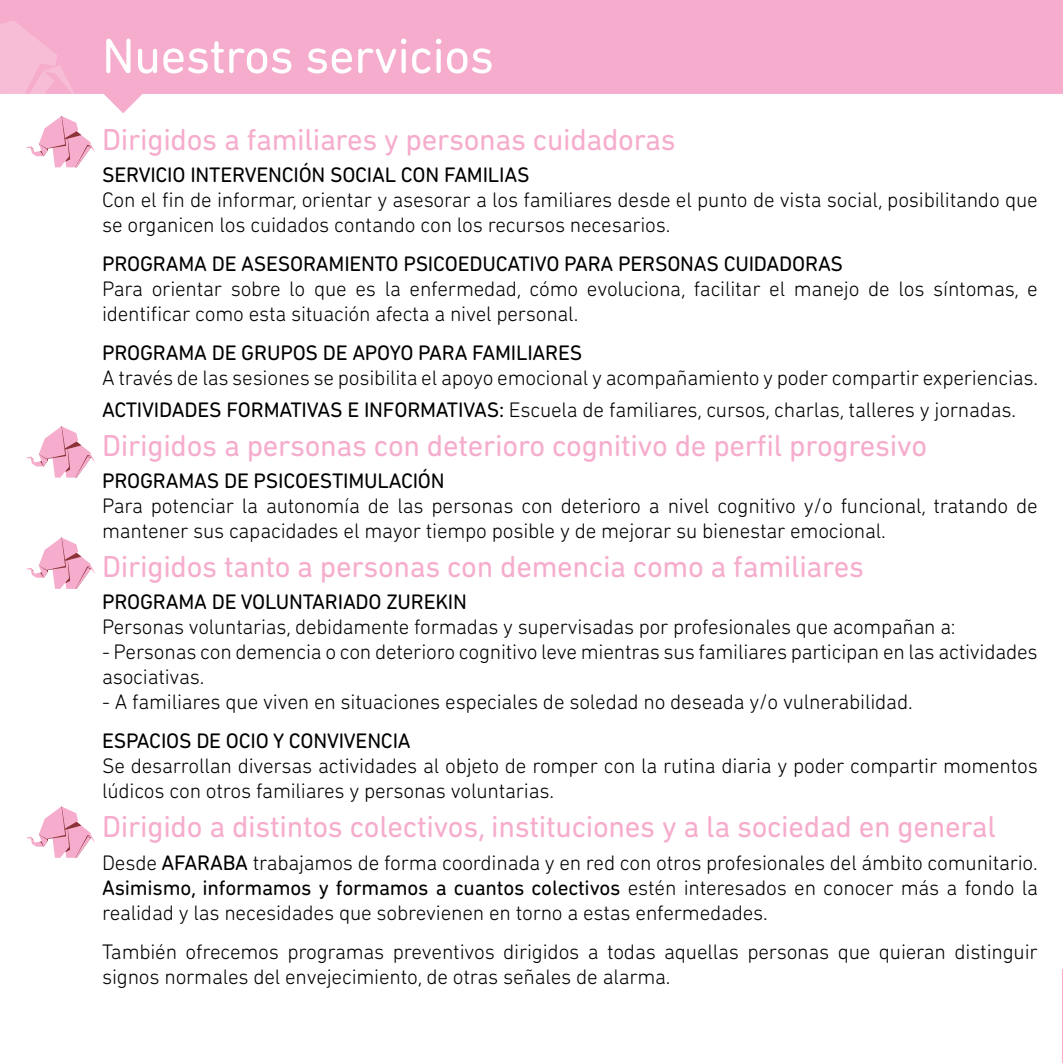
<style>
.page{position:relative;width:1063px;height:1063px;background:#fff}
.page>*{position:absolute;margin:0;border:0;box-sizing:border-box;transform-origin:0 0}
.t1{font:50px "DIN Next Rounded LT Pro";letter-spacing:-.01em;color:#fff}
.t2{font:31px "DIN Next Rounded LT Pro";letter-spacing:-.01em;color:#f6adcd}
.t3{font:300 21.5px/25px "DIN Next Rounded LT Pro";letter-spacing:-.01em;color:#000}
.t4{font:21.5px "DIN Next Rounded LT Pro";letter-spacing:-.01em;color:#000}
.s1{font-weight:400}
</style>
<div class="page">
<svg style="left:0;top:0;width:1063px;height:113px;fill:#f6adcd"></svg>
<svg style="left:27px;top:426px;width:68px;height:52px"></svg>
<svg style="left:0;top:20px;width:95px;height:147px"></svg>
<svg style="left:27px;top:806px;width:68px;height:52px"></svg>
<svg style="left:27px;top:538px;width:68px;height:51px"></svg>
<hr style="left:1062px;top:969px;width:1px;height:94px;background:#f6adcd">
<h1 class="t1" style="left:102px;top:27px;width:394px">Nuestros servicios</h1>
<h2 class="t2" style="left:102px;top:121px;width:575px">Dirigidos a familiares y personas cuidadoras</h2>
<p class="t4" style="left:102px;top:162px;width:429px">SERVICIO INTERVENCIÓN SOCIAL CON FAMILIAS</p>
<p class="t3" style="left:102px;top:187px;width:937px">Con el fin de informar, orientar y asesorar a los familiares desde el punto de vista social, posibilitando que se organicen los cuidados contando con los recursos necesarios.</p>
<p class="t4" style="left:102px;top:251px;width:743px">PROGRAMA DE ASESORAMIENTO PSICOEDUCATIVO PARA PERSONAS CUIDADORAS</p>
<p class="t3" style="left:102px;top:276px;width:937px">Para orientar sobre lo que es la enfermedad, cómo evoluciona, facilitar el manejo de los síntomas, e identificar como esta situación afecta a nivel personal.</p>
<p class="t4" style="left:102px;top:340px;width:482px">PROGRAMA DE GRUPOS DE APOYO PARA FAMILIARES</p>
<p class="t3" style="left:102px;top:362px;width:938px;line-height:31.8px">A través de las sesiones se posibilita el apoyo emocional y acompañamiento y poder compartir experiencias.<br><span class="s1">ACTIVIDADES FORMATIVAS E INFORMATIVAS:</span> Escuela de familiares, cursos, charlas, talleres y jornadas.</p>
<h2 class="t2" style="left:102px;top:428px;width:827px">Dirigidos a personas con deterioro cognitivo de perfil progresivo</h2>
<p class="t4" style="left:102px;top:468px;width:344px">PROGRAMAS DE PSICOESTIMULACIÓN</p>
<p class="t3" style="left:102px;top:493px;width:937px">Para potenciar la autonomía de las personas con deterioro a nivel cognitivo y/o funcional, tratando de mantener sus capacidades el mayor tiempo posible y de mejorar su bienestar emocional.</p>
<h2 class="t2" style="left:102px;top:549px;width:764px">Dirigidos tanto a personas con demencia como a familiares</h2>
<p class="t4" style="left:102px;top:589px;width:366px">PROGRAMA DE VOLUNTARIADO ZUREKIN</p>
<p class="t3" style="left:102px;top:614px;width:855px">Personas voluntarias, debidamente formadas y supervisadas por profesionales que acompañan a:</p>
<p class="t3" style="left:102px;top:639px;width:937px">- Personas con demencia o con deterioro cognitivo leve mientras sus familiares participan en las actividades asociativas.</p>
<p class="t3" style="left:102px;top:689px;width:812px">- A familiares que viven en situaciones especiales de soledad no deseada y/o vulnerabilidad.</p>
<p class="t4" style="left:102px;top:729px;width:310px">ESPACIOS DE OCIO Y CONVIVENCIA</p>
<p class="t3" style="left:102px;top:753px;width:937px">Se desarrollan diversas actividades al objeto de romper con la rutina diaria y poder compartir momentos lúdicos con otros familiares y personas voluntarias.</p>
<h2 class="t2" style="left:102px;top:809px;width:895px">Dirigido a distintos colectivos, instituciones y a la sociedad en general</h2>
<p class="t3" style="left:102px;top:849px;width:937px;text-align:justify">Desde <span class="s1">AFARABA</span> trabajamos de forma coordinada y en red con otros profesionales del ámbito comunitario.<br><span class="s1">Asimismo, informamos y formamos a cuantos colectivos</span> estén interesados en conocer más a fondo la realidad y las necesidades que sobrevienen en torno a estas enfermedades.</p>
<p class="t3" style="left:102px;top:939px;width:937px">También ofrecemos programas preventivos dirigidos a todas aquellas personas que quieran distinguir signos normales del envejecimiento, de otras señales de alarma.</p>
</div>
